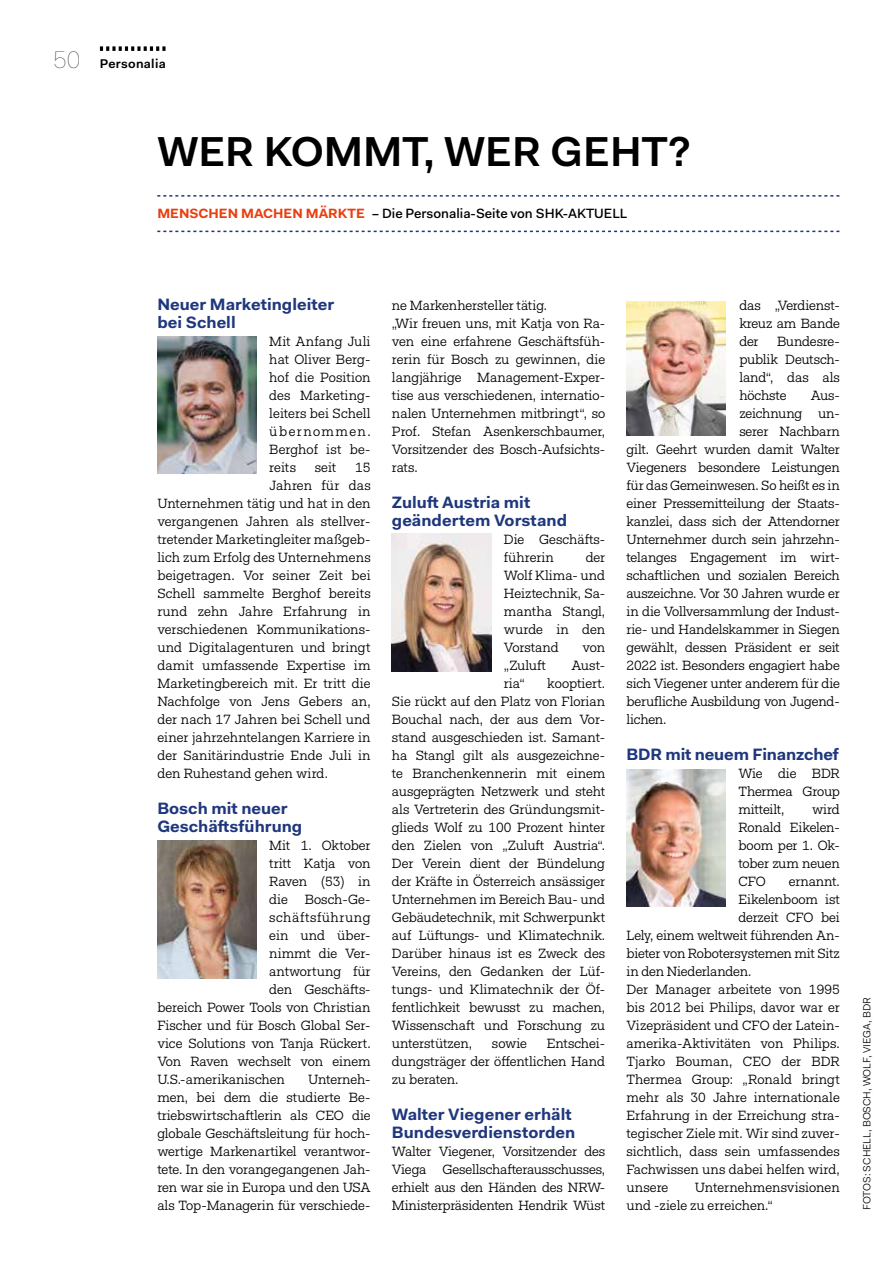
<style>
.page{position:relative;width:893px;height:1263px;background:#fff}
.page>*{position:absolute;margin:0;border:0;box-sizing:border-box;transform-origin:0 0}
.t1{font:600 42px "Fakt Pro";color:#000}
.t2{font:700 16.5px/18px "Fakt Pro";color:#1f377d}
.t3{font:13.5px/18px "Fakt Slab Pro Blond";letter-spacing:-.005em;color:#000;text-align:justify}
.t4{font:500 13.5px "Fakt Pro";color:#000}
.t5{font:13.5px "Fakt Slab Pro Blond";letter-spacing:.04em;color:#000}
.t6{font:600 12.75px "Fakt Pro";letter-spacing:.02em;color:#000}
.t7{font:10.5px "Fakt Pro Blond";color:#000}
.s1{font-family:"Fakt Pro Hair";font-weight:400;font-size:24px}
.s2{font-weight:700;color:#e74011}
</style>
<div class="page">
<svg style="left:100px;top:46px;width:66px;height:5px"></svg>
<svg style="left:157px;top:195px;width:682px;height:2px"></svg>
<svg style="left:157px;top:231px;width:682px;height:1px"></svg>
<img style="left:157px;top:841px;width:100px;height:137px">
<img style="left:392px;top:534px;width:99px;height:137px">
<img style="left:626px;top:302px;width:100px;height:134px">
<img style="left:157px;top:336px;width:100px;height:137px">
<img style="left:626px;top:770px;width:100px;height:137px">
<p class="t6" style="left:53px;top:55px;width:114px"><span class="s1">50</span> Personalia</p>
<h1 class="t1" style="left:157px;top:123px;width:534px">WER KOMMT, WER GEHT?</h1>
<p class="t4" style="left:157px;top:204px;width:472px"><span class="s2">MENSCHEN MACHEN MÄRKTE</span> – Die Personalia-Seite von SHK-AKTUELL</p>
<p class="t2" style="left:157px;top:295px;width:178px">Neuer Marketingleiter bei Schell</p>
<p class="t3" style="left:269px;top:332px;width:103px">Mit Anfang Juli hat Oliver Berg&shy;hof die Position des Marketing&shy;leiters bei Schell übernommen.<br>Berghof ist be&shy;reits</p>
<p class="t3" style="left:315px;top:458px;width:23px">seit</p>
<p class="t3" style="left:355px;top:458px;width:17px">15</p>
<p class="t3" style="left:269px;top:476px;width:103px">Jahren für das</p>
<p class="t3" style="left:157px;top:494px;width:215px">Unternehmen tätig und hat in den</p>
<p class="t3" style="left:157px;top:512px;width:215px">vergangenen Jahren als stellver-</p>
<p class="t3" style="left:157px;top:530px;width:215px">tretender Marketingleiter maßgeb-</p>
<p class="t3" style="left:157px;top:548px;width:215px">lich zum Erfolg des Unternehmens</p>
<p class="t3" style="left:157px;top:566px;width:215px">beigetragen. Vor seiner Zeit bei</p>
<p class="t3" style="left:157px;top:584px;width:215px">Schell sammelte Berghof bereits</p>
<p class="t3" style="left:157px;top:602px;width:215px">rund zehn Jahre Erfahrung in</p>
<p class="t3" style="left:157px;top:620px;width:215px">verschiedenen Kommunikations-</p>
<p class="t3" style="left:157px;top:638px;width:215px">und Digitalagenturen und bringt</p>
<p class="t3" style="left:157px;top:656px;width:215px">damit umfassende Expertise im</p>
<p class="t3" style="left:157px;top:674px;width:215px">Marketingbereich mit. Er tritt die</p>
<p class="t3" style="left:157px;top:692px;width:215px">Nachfolge von Jens Gebers an,</p>
<p class="t3" style="left:157px;top:710px;width:215px">der nach 17 Jahren bei Schell und</p>
<p class="t3" style="left:157px;top:728px;width:215px">einer jahrzehntelangen Karriere in</p>
<p class="t3" style="left:157px;top:746px;width:215px">der Sanitärindustrie Ende Juli in</p>
<p class="t3" style="left:157px;top:764px;width:172px">den Ruhestand gehen wird.</p>
<p class="t2" style="left:157px;top:799px;width:147px">Bosch mit neuer<br>Geschäftsführung</p>
<p class="t3" style="left:269px;top:836px;width:103px">Mit 1. Oktober</p>
<p class="t3" style="left:269px;top:854px;width:103px">tritt Katja von</p>
<p class="t3" style="left:269px;top:872px;width:103px">Raven (53) in</p>
<p class="t3" style="left:269px;top:890px;width:103px">die Bosch-Ge-</p>
<p class="t5" style="left:269px;top:908px;width:103px">schäftsführung</p>
<p class="t3" style="left:269px;top:926px;width:103px">ein und über-</p>
<p class="t3" style="left:269px;top:944px;width:103px">nimmt die Ver-</p>
<p class="t3" style="left:269px;top:962px;width:103px">antwortung für</p>
<p class="t3" style="left:269px;top:980px;width:103px">den Geschäfts-</p>
<p class="t3" style="left:157px;top:998px;width:215px">bereich Power Tools von Christian</p>
<p class="t3" style="left:157px;top:1016px;width:215px">Fischer und für Bosch Global Ser-</p>
<p class="t3" style="left:157px;top:1034px;width:215px">vice Solutions von Tanja Rückert.</p>
<p class="t3" style="left:157px;top:1052px;width:215px">Von Raven wechselt von einem</p>
<p class="t3" style="left:157px;top:1070px;width:129px">U.S.-amerikanischen</p>
<p class="t3" style="left:157px;top:1070px;width:215px;text-indent:151px">Unterneh&shy;men, bei dem die studierte Be&shy;triebswirtschaftlerin als CEO die globale Geschäftsleitung für hoch&shy;wertige Markenartikel verantwor&shy;tete. In den vorangegangenen Jah&shy;ren war sie in Europa und den USA als Top-Managerin für verschiede-</p>
<p class="t3" style="left:392px;top:296px;width:215px;text-align:left">ne Markenhersteller tätig.<br>„Wir freuen uns, mit Katja von Ra&shy;ven eine erfahrene Geschäftsfüh&shy;rerin für Bosch zu gewinnen, die langjährige Management-Exper&shy;tise aus verschiedenen, internatio&shy;nalen Unternehmen mitbringt“, so<br>Prof. Stefan Asenkerschbaumer,<br>Vorsitzender des Bosch-Aufsichts&shy;rats.</p>
<p class="t2" style="left:392px;top:493px;width:177px">Zuluft Austria mit geändertem Vorstand</p>
<p class="t3" style="left:504px;top:530px;width:103px">Die Geschäfts&shy;führerin</p>
<p class="t3" style="left:504px;top:548px;width:103px;text-indent:82px">der Wolf Klima- und Heiztechnik, Sa&shy;mantha Stangl, wurde in den Vorstand</p>
<p class="t3" style="left:582px;top:638px;width:24px">von</p>
<p class="t3" style="left:504px;top:656px;width:44px">„Zuluft</p>
<p class="t3" style="left:571px;top:656px;width:35px">Aust-</p>
<p class="t3" style="left:504px;top:674px;width:22px">ria“</p>
<p class="t3" style="left:392px;top:674px;width:215px;text-indent:155px">kooptiert.<br>Sie rückt auf den Platz von Florian Bouchal nach, der aus dem Vor&shy;stand ausgeschieden ist. Samant&shy;ha Stangl gilt als ausgezeichne&shy;te Branchenkennerin mit einem ausgeprägten Netzwerk und steht als Vertreterin des Gründungsmit&shy;glieds Wolf zu 100 Prozent hinter den Zielen von „Zuluft Austria“.<br>Der Verein dient der Bündelung der Kräfte in Österreich ansässiger Unternehmen im Bereich Bau- und Gebäudetechnik, mit Schwerpunkt auf Lüftungs- und Klimatechnik.<br>Darüber hinaus ist es Zweck des Vereins, den Gedanken der Lüf&shy;tungs- und Klimatechnik der Öf&shy;fentlichkeit bewusst zu machen, Wissenschaft und Forschung zu unterstützen,</p>
<p class="t3" style="left:392px;top:1034px;width:215px;text-indent:155px">Entschei&shy;dungsträger der öffentlichen Hand zu beraten.</p>
<p class="t2" style="left:392px;top:1105px;width:185px">Walter Viegener erhält<br>Bundesverdienstorden</p>
<p class="t3" style="left:392px;top:1142px;width:215px">Walter Viegener, Vorsitzender des Viega Gesellschafterausschusses, erhielt aus den Händen des NRW-Ministerpräsidenten Hendrik Wüst</p>
<p class="t3" style="left:492px;top:1034px;width:37px">sowie</p>
<p class="t3" style="left:739px;top:296px;width:102px">das „Verdienst&shy;kreuz am Bande der</p>
<p class="t3" style="left:739px;top:332px;width:102px;text-indent:38px">Bundesre&shy;publik Deutsch&shy;land“, das als höchste</p>
<p class="t3" style="left:811px;top:386px;width:31px">Aus-</p>
<p class="t3" style="left:739px;top:404px;width:102px">zeichnung un-</p>
<p class="t3" style="left:739px;top:422px;width:102px">serer Nachbarn</p>
<p class="t3" style="left:626px;top:440px;width:215px">gilt. Geehrt wurden damit Walter</p>
<p class="t3" style="left:626px;top:458px;width:215px">Viegeners besondere Leistungen</p>
<p class="t3" style="left:626px;top:476px;width:215px">für das Gemeinwesen. So heißt es in</p>
<p class="t3" style="left:626px;top:494px;width:215px">einer Pressemitteilung der Staats-</p>
<p class="t3" style="left:626px;top:512px;width:215px">kanzlei, dass sich der Attendorner</p>
<p class="t3" style="left:626px;top:530px;width:215px">Unternehmer durch sein jahrzehn-</p>
<p class="t3" style="left:626px;top:548px;width:215px">telanges Engagement im wirt-</p>
<p class="t3" style="left:626px;top:566px;width:215px">schaftlichen und sozialen Bereich</p>
<p class="t3" style="left:626px;top:584px;width:215px">auszeichne. Vor 30 Jahren wurde er</p>
<p class="t3" style="left:626px;top:602px;width:215px">in die Vollversammlung der Indust-</p>
<p class="t3" style="left:626px;top:620px;width:215px">rie- und Handelskammer in Siegen</p>
<p class="t3" style="left:626px;top:638px;width:215px">gewählt, dessen Präsident er seit</p>
<p class="t3" style="left:626px;top:656px;width:215px">2022 ist. Besonders engagiert habe</p>
<p class="t3" style="left:626px;top:674px;width:215px">sich Viegener unter anderem für die</p>
<p class="t3" style="left:626px;top:692px;width:215px">berufliche Ausbildung von Jugend-</p>
<p class="t3" style="left:626px;top:710px;width:42px">lichen.</p>
<p class="t2" style="left:626px;top:745px;width:214px">BDR mit neuem Finanzchef</p>
<p class="t3" style="left:738px;top:764px;width:103px">Wie die BDR Thermea Group mitteilt,</p>
<p class="t3" style="left:738px;top:800px;width:103px;text-indent:74px">wird Ronald Eikelen&shy;boom per 1. Ok&shy;tober zum neuen CFO</p>
<p class="t3" style="left:789px;top:872px;width:52px">ernannt.</p>
<p class="t3" style="left:738px;top:890px;width:103px">Eikelenboom ist</p>
<p class="t3" style="left:738px;top:908px;width:103px">derzeit CFO bei</p>
<p class="t3" style="left:626px;top:926px;width:215px">Lely, einem weltweit führenden An-</p>
<p class="t3" style="left:626px;top:944px;width:215px">bieter von Robotersystemen mit Sitz</p>
<p class="t3" style="left:626px;top:962px;width:126px">in den Niederlanden.</p>
<p class="t3" style="left:626px;top:980px;width:215px">Der Manager arbeitete von 1995</p>
<p class="t3" style="left:626px;top:998px;width:215px">bis 2012 bei Philips, davor war er</p>
<p class="t3" style="left:626px;top:1016px;width:215px">Vizepräsident und CFO der Latein-</p>
<p class="t3" style="left:626px;top:1034px;width:215px">amerika-Aktivitäten von Philips.</p>
<p class="t3" style="left:626px;top:1052px;width:215px">Tjarko Bouman, CEO der BDR</p>
<p class="t3" style="left:626px;top:1070px;width:215px">Thermea Group: „Ronald bringt</p>
<p class="t3" style="left:626px;top:1088px;width:215px">mehr als 30 Jahre internationale</p>
<p class="t3" style="left:626px;top:1106px;width:215px">Erfahrung in der Erreichung stra-</p>
<p class="t3" style="left:626px;top:1124px;width:215px">tegischer Ziele mit. Wir sind zuver-</p>
<p class="t3" style="left:626px;top:1142px;width:215px">sichtlich, dass sein umfassendes</p>
<p class="t3" style="left:626px;top:1160px;width:215px">Fachwissen uns dabei helfen wird,</p>
<p class="t3" style="left:626px;top:1178px;width:43px">unsere</p>
<p class="t3" style="left:626px;top:1178px;width:215px;text-indent:68px">Unternehmensvisionen und -ziele zu erreichen.“</p>
<p class="t7" style="left:860px;top:1210px;width:214px;rotate:-90deg">FOTOS: SCHELL, BOSCH, WOLF, VIEGA, BDR</p>
</div>
